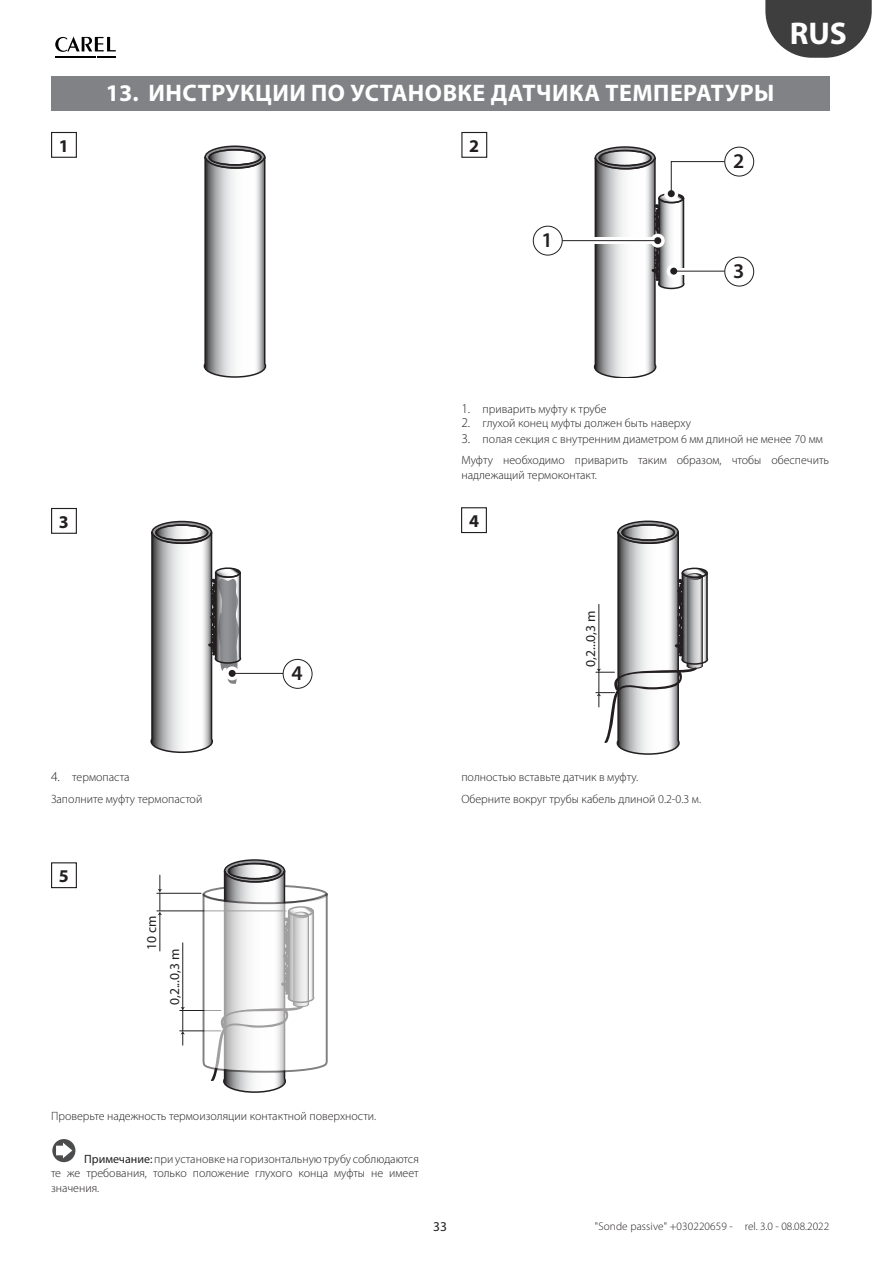
<style>
.page{position:relative;width:893px;height:1263px;background:#fff}
.page>*{position:absolute;margin:0;border:0;box-sizing:border-box;transform-origin:0 0}
.t1{font:700 31.5px "Myriad Pro";color:#fff}
.t2{font:700 24px "Myriad Pro";letter-spacing:.02em;color:#fff}
.t3{font:600 21px "Myriad Pro";color:#231f20}
.testo{font:700 18px "Myriad Pro";color:#231f20}
.t4{font:13.65px/23px "Myriad Pro";color:#231f20}
.t5{font:13.5px "Myriad Pro";color:#231f20}
.testo_grass{font:300 12px/14.4px "Myriad Pro";color:#231f20;text-align:justify}
.testo-2{font:300 12px/14.4px "Myriad Pro";color:#231f20}
.t6{font:300 11.25px "Myriad Pro";letter-spacing:.01em;color:#231f20}
.s1{font-size:13.5px}
.s2{font-weight:400}
</style>
<div class="page">
<svg style="left:55px;top:37px;width:61px;height:21px"></svg>
<svg style="left:765px;top:0;width:107px;height:58px"></svg>
<div style="left:51px;top:77px;width:778px;height:34px;background:#808285"></div>
<svg style="left:203px;top:145px;width:64px;height:233px"></svg>
<svg style="left:593px;top:146px;width:132px;height:232px"></svg>
<svg style="left:588px;top:237px;width:64px;height:7px"></svg>
<svg style="left:651px;top:234px;width:14px;height:14px"></svg>
<div style="left:654px;top:237px;width:7px;height:7px;background:#231f20;border-radius:50%"></div>
<hr style="left:548px;top:240px;width:110px;height:1px;background:#231f20">
<svg style="left:680px;top:268px;width:18px;height:7px"></svg>
<div style="left:667px;top:264px;width:14px;height:14px;background:#fff;border-radius:50%"></div>
<div style="left:670px;top:268px;width:7px;height:7px;background:#231f20;border-radius:50%"></div>
<hr style="left:674px;top:271px;width:51px;height:1px;background:#231f20">
<div style="left:533px;top:226px;width:29px;height:29px;background:#fff;border-radius:50%"></div>
<div style="left:533px;top:226px;width:30px;height:29px;border:1px solid #231f20;border-radius:50%"></div>
<div style="left:724px;top:147px;width:30px;height:29px;border:1px solid #231f20;border-radius:50%"></div>
<div style="left:724px;top:257px;width:30px;height:29px;border:1px solid #231f20;border-radius:50%"></div>
<div style="left:51px;top:132px;width:26px;height:26px;border:1px solid #231f20"></div>
<div style="left:461px;top:132px;width:26px;height:26px;border:1px solid #231f20"></div>
<svg style="left:150px;top:521px;width:92px;height:232px"></svg>
<svg style="left:238px;top:670px;width:18px;height:7px"></svg>
<svg style="left:225px;top:666px;width:14px;height:14px"></svg>
<div style="left:229px;top:670px;width:7px;height:7px;background:#231f20;border-radius:50%"></div>
<hr style="left:232px;top:673px;width:51px;height:1px;background:#231f20">
<div style="left:283px;top:659px;width:29px;height:30px;border:1px solid #231f20;border-radius:50%"></div>
<svg style="left:596px;top:520px;width:113px;height:234px"></svg>
<hr style="left:157px;top:893px;width:44px;height:1px;background:#231f20">
<hr style="left:157px;top:911px;width:129px;height:1px;background:#231f20">
<hr style="left:160px;top:914px;width:1px;height:37px;background:#231f20">
<svg style="left:158px;top:875px;width:4px;height:40px"></svg>
<hr style="left:180px;top:1010px;width:41px;height:1px;background:#231f20">
<hr style="left:180px;top:1030px;width:41px;height:1px;background:#231f20">
<hr style="left:182px;top:943px;width:1px;height:65px;background:#231f20">
<svg style="left:181px;top:1007px;width:4px;height:38px"></svg>
<svg style="left:203px;top:859px;width:125px;height:234px"></svg>
<div style="left:52px;top:1139px;width:23px;height:23px;background:#4b4c4d;border-radius:50%"></div>
<svg style="left:56px;top:1143px;width:16px;height:15px"></svg>
<div style="left:51px;top:508px;width:26px;height:26px;border:1px solid #231f20"></div>
<div style="left:461px;top:507px;width:26px;height:26px;border:1px solid #231f20"></div>
<div style="left:51px;top:862px;width:26px;height:26px;border:1px solid #231f20"></div>
<p class="t2" style="left:106px;top:77px;width:670px">13. ИНСТРУКЦИИ ПО УСТАНОВКЕ ДАТЧИКА ТЕМПЕРАТУРЫ</p>
<p class="testo" style="left:59px;top:134px;width:11px">1</p>
<p class="testo" style="left:469px;top:134px;width:11px">2</p>
<p class="t3" style="left:733px;top:148px;width:13px">2</p>
<h1 class="t1" style="left:790px;top:13px;width:59px">RUS</h1>
<p class="t3" style="left:542px;top:227px;width:13px">1</p>
<p class="t3" style="left:733px;top:258px;width:13px">3</p>
<p class="testo_grass" style="left:461px;top:402px;width:147px"><span class="s1">1.</span> приварить муфту к трубе</p>
<p class="testo_grass" style="left:461px;top:416px;width:231px"><span class="s1">2.</span> глухой конец муфты должен быть наверху</p>
<p class="testo_grass" style="left:461px;top:431px;width:363px"><span class="s1">3.</span> полая секция с внутренним диаметром 6 мм длиной не менее 70 мм</p>
<p class="testo-2" style="left:461px;top:453px;width:369px">Муфту необходимо приварить таким образом, чтобы обеспечить надлежащий термоконтакт.</p>
<p class="testo" style="left:59px;top:510px;width:11px">3</p>
<p class="testo" style="left:469px;top:509px;width:11px">4</p>
<p class="t3" style="left:291px;top:660px;width:13px">4</p>
<p class="t4" style="left:579px;top:667px;width:58px;rotate:-90deg">0,2...0,3 m</p>
<p class="testo_grass" style="left:51px;top:770px;width:80px"><span class="s1">4.</span> термопаста</p>
<p class="testo-2" style="left:51px;top:791px;width:153px">Заполните муфту термопастой</p>
<p class="testo" style="left:59px;top:864px;width:11px">5</p>
<p class="t4" style="left:140px;top:1005px;width:91px;text-indent:56px;rotate:-90deg">10 cm<br>0,2...0,3 m</p>
<p class="testo-2" style="left:461px;top:770px;width:178px">полностью вставьте датчик в муфту.</p>
<p class="testo-2" style="left:461px;top:791px;width:241px">Оберните вокруг трубы кабель длиной 0.2-0.3 м.</p>
<p class="testo-2" style="left:51px;top:1109px;width:327px">Проверьте надежность термоизоляции контактной поверхности.</p>
<p class="testo_grass" style="left:51px;top:1152px;width:369px;text-indent:33px"><span class="s2">Примечание:</span> при установке на горизонтальную трубу соблюдаются те же требования, только положение глухого конца муфты не имеет значения.</p>
<p class="t5" style="left:433px;top:1218px;width:15px">33</p>
<p class="t6" style="left:745px;top:1219px;width:86px">rel. 3.0 - 08.08.2022</p>
<p class="t6" style="left:595px;top:1219px;width:140px">"Sonde passive" +030220659 -</p>
</div>
